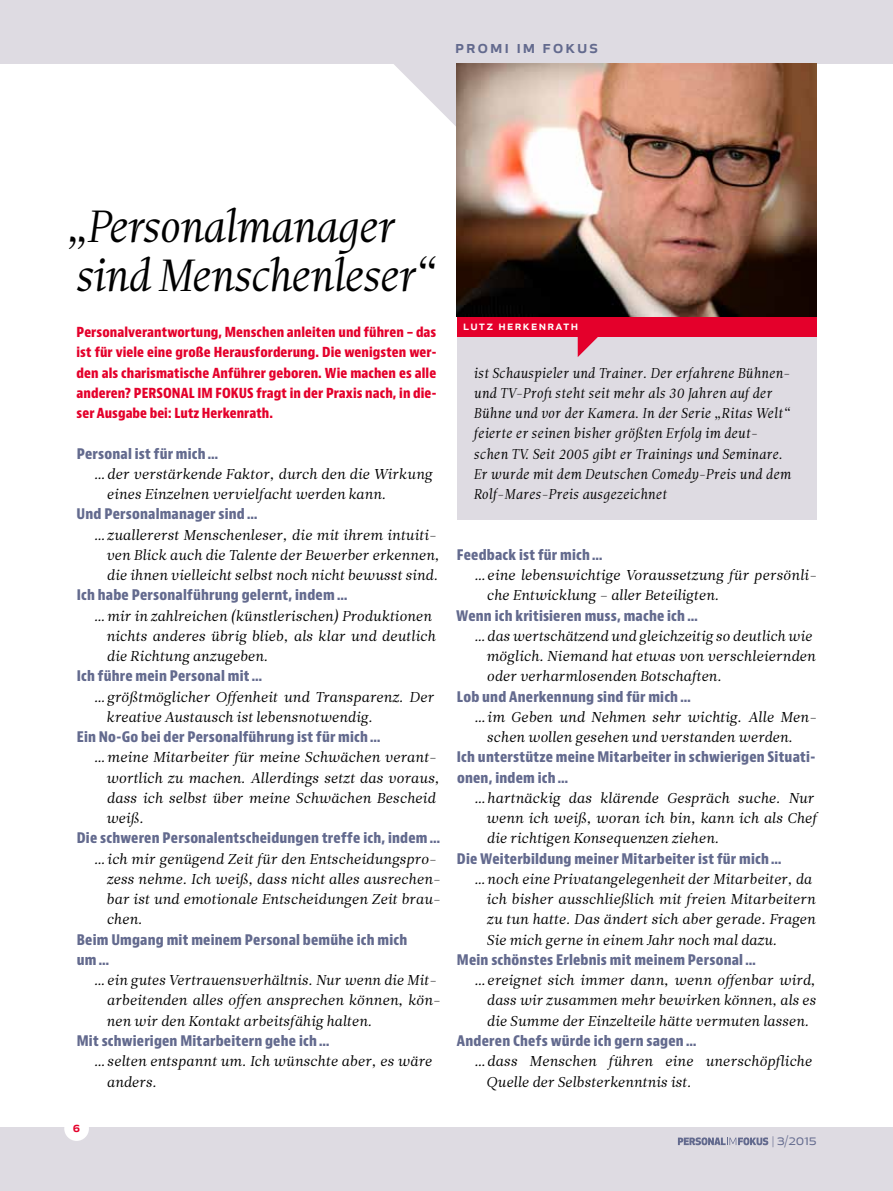
<style>
.page{position:relative;width:893px;height:1191px;background:#fff}
.page>*{position:absolute;margin:0;border:0;box-sizing:border-box;transform-origin:0 0}
.t1{font:44.85px/49.1px "Leitura Italic 1";letter-spacing:-.04em;color:#000}
.t2{font:500 18px "Apex New";letter-spacing:.1em;color:#636a8e}
.t3{font:15px "Apex New";color:#636a8e}
.t4{font:14.25px/20.2px "Leitura News Italic 1";letter-spacing:-.01em;color:#000}
.t5{font:800 condensed 14.25px/20.2px "Bernino Sans";letter-spacing:.01em;color:#636a8e}
.t6{font:14.25px/20.2px "Leitura Italic 1";color:#000}
.t7{font:500 14.25px "Apex New";color:#e4002b}
.t8{font:800 condensed 13.5px/20.2px "Bernino Sans";letter-spacing:.005em;color:#e4002b;text-align:justify}
.t9{font:500 12.75px "Apex New";letter-spacing:.1em;color:#fff}
.s1{font-size:10.8px}
.s2{font-size:12px}
</style>
<div class="page">
<div style="left:0;top:1127px;width:893px;height:64px;background:#dedbe2"></div>
<div style="left:65px;top:1117px;width:23px;height:23px;background:#fff;border-radius:50%"></div>
<div style="left:64px;top:1116px;width:25px;height:24px;border:2px solid #fff;border-radius:50%"></div>
<svg style="left:678px;top:1137px;width:90px;height:8px"></svg>
<div style="left:0;top:0;width:893px;height:64px;background:#dedbe2"></div>
<svg style="left:394px;top:63px;width:63px;height:64px"></svg>
<div style="left:457px;top:337px;width:359px;height:182px;background:#dedbe2"></div>
<div style="left:457px;top:317px;width:359px;height:20px;background:#e4002b"></div>
<svg style="left:578px;top:337px;width:20px;height:20px"></svg>
<img style="left:457px;top:64px;width:359px;height:253px">
<p class="t2" style="left:455px;top:35px;width:144px">promi im fokus</p>
<h1 class="t1" style="left:66px;top:203px;width:371px">„Personalmanager sind Menschenleser“</h1>
<p class="t8" style="left:77px;top:322px;width:361px">Personalverantwortung, Menschen anleiten und führen – das ist für viele eine große Herausforderung. Die wenigsten wer&shy;den als charismatische Anführer geboren. Wie machen es alle anderen? PERSONAL IM FOKUS fragt in der Praxis nach, in die&shy;ser Ausgabe bei: Lutz Herkenrath.</p>
<p class="t5" style="left:77px;top:443px;width:143px">Personal ist für mich…</p>
<p class="t4" style="left:106px;top:464px;width:327px;text-indent:-12px">… der verstärkende Faktor, durch den die Wirkung eines Einzelnen vervielfacht werden kann.</p>
<p class="t5" style="left:77px;top:504px;width:183px">Und Personalmanager sind…</p>
<p class="t4" style="left:106px;top:525px;width:335px;text-indent:-12px">… zuallererst Menschenleser, die mit ihrem intuiti&shy;ven Blick auch die Talente der Bewerber erkennen, die ihnen vielleicht selbst noch nicht bewusst sind.</p>
<p class="t5" style="left:77px;top:585px;width:272px">Ich habe Personalführung gelernt, indem…</p>
<p class="t4" style="left:106px;top:606px;width:331px;text-indent:-12px">… mir in zahlreichen (künstlerischen) Produktionen nichts anderes übrig blieb, als klar und deutlich die Richtung anzugeben.</p>
<p class="t5" style="left:77px;top:666px;width:187px">Ich führe mein Personal mit…</p>
<p class="t4" style="left:106px;top:687px;width:329px;text-indent:-12px">… größtmöglicher Offenheit und Transparenz. Der kreative Austausch ist lebensnotwendig.</p>
<p class="t5" style="left:77px;top:727px;width:306px">Ein No-Go bei der Personalführung ist für mich…</p>
<p class="t4" style="left:106px;top:747px;width:335px;text-indent:-12px">… meine Mitarbeiter für meine Schwächen verant&shy;wortlich zu machen. Allerdings setzt das voraus, dass ich selbst über meine Schwächen Bescheid weiß.</p>
<p class="t5" style="left:77px;top:828px;width:365px">Die schweren Personalentscheidungen treffe ich, indem…</p>
<p class="t4" style="left:106px;top:849px;width:336px;text-indent:-12px">… ich mir genügend Zeit für den Entscheidungspro&shy;zess nehme. Ich weiß, dass nicht alles ausrechen&shy;bar ist und emotionale Entscheidungen Zeit brau&shy;chen.</p>
<p class="t5" style="left:77px;top:929px;width:332px">Beim Umgang mit meinem Personal bemühe ich mich um…</p>
<p class="t4" style="left:106px;top:970px;width:336px;text-indent:-12px">… ein gutes Vertrauensverhältnis. Nur wenn die Mit&shy;arbeitenden alles offen ansprechen können, kön&shy;nen wir den Kontakt arbeitsfähig halten.</p>
<p class="t5" style="left:77px;top:1031px;width:254px">Mit schwierigen Mitarbeitern gehe ich…</p>
<p class="t4" style="left:106px;top:1051px;width:327px;text-indent:-13px">… selten entspannt um. Ich wünschte aber, es wäre anders.</p>
<p class="t7" style="left:73px;top:1117px;width:9px">6</p>
<p class="t9" style="left:463px;top:317px;width:117px">lutz herkenrath</p>
<p class="t6" style="left:474px;top:363px;width:319px">ist Schauspieler und Trainer. Der erfahrene Bühnen&shy;und TV-Profi steht seit mehr als 30 Jahren auf der Bühne und vor der Kamera. In der Serie „Ritas Welt“ feierte er seinen bisher größten Erfolg im deut&shy;schen TV. Seit 2005 gibt er Trainings und Seminare.<br>Er wurde mit dem Deutschen Comedy-Preis und dem Rolf-Mares-Preis ausgezeichnet</p>
<p class="t5" style="left:457px;top:545px;width:147px">Feedback ist für mich…</p>
<p class="t4" style="left:486px;top:565px;width:332px;text-indent:-12px">… eine lebenswichtige Voraussetzung für persönli&shy;che Entwicklung – aller Beteiligten.</p>
<p class="t5" style="left:456px;top:605px;width:243px">Wenn ich kritisieren muss, mache ich…</p>
<p class="t4" style="left:486px;top:626px;width:331px;text-indent:-12px">… das wertschätzend und gleichzeitig so deutlich wie möglich. Niemand hat etwas von verschleiernden oder verharmlosenden Botschaften.</p>
<p class="t5" style="left:457px;top:686px;width:236px">Lob und Anerkennung sind für mich…</p>
<p class="t4" style="left:487px;top:707px;width:332px;text-indent:-13px">… im Geben und Nehmen sehr wichtig. Alle Men&shy;schen wollen gesehen und verstanden werden.</p>
<p class="t5" style="left:457px;top:747px;width:360px">Ich unterstütze meine Mitarbeiter in schwierigen Situati&shy;onen, indem ich…</p>
<p class="t4" style="left:486px;top:788px;width:332px;text-indent:-12px">… hartnäckig das klärende Gespräch suche. Nur wenn ich weiß, woran ich bin, kann ich als Chef die richtigen Konsequenzen ziehen.</p>
<p class="t5" style="left:457px;top:848px;width:326px">Die Weiterbildung meiner Mitarbeiter ist für mich…</p>
<p class="t4" style="left:486px;top:869px;width:331px;text-indent:-12px">… noch eine Privatangelegenheit der Mitarbeiter, da ich bisher ausschließlich mit freien Mitarbeitern zu tun hatte. Das ändert sich aber gerade. Fragen Sie mich gerne in einem Jahr noch mal dazu.</p>
<p class="t5" style="left:457px;top:950px;width:301px">Mein schönstes Erlebnis mit meinem Personal…</p>
<p class="t4" style="left:487px;top:970px;width:331px;text-align:justify;text-indent:-13px">… ereignet sich immer dann, wenn offenbar wird, dass wir zusammen mehr bewirken können, als es die Summe der Einzelteile hätte vermuten lassen.</p>
<p class="t5" style="left:457px;top:1031px;width:241px">Anderen Chefs würde ich gern sagen…</p>
<p class="t4" style="left:486px;top:1051px;width:327px;text-indent:-12px">… dass Menschen führen eine unerschöpfliche<br>Quelle der Selbsterkenntnis ist.</p>
<p class="t3" style="left:772px;top:1129px;width:46px"><span class="s1">|</span> 3<span class="s2">/</span>2015</p>
</div>
